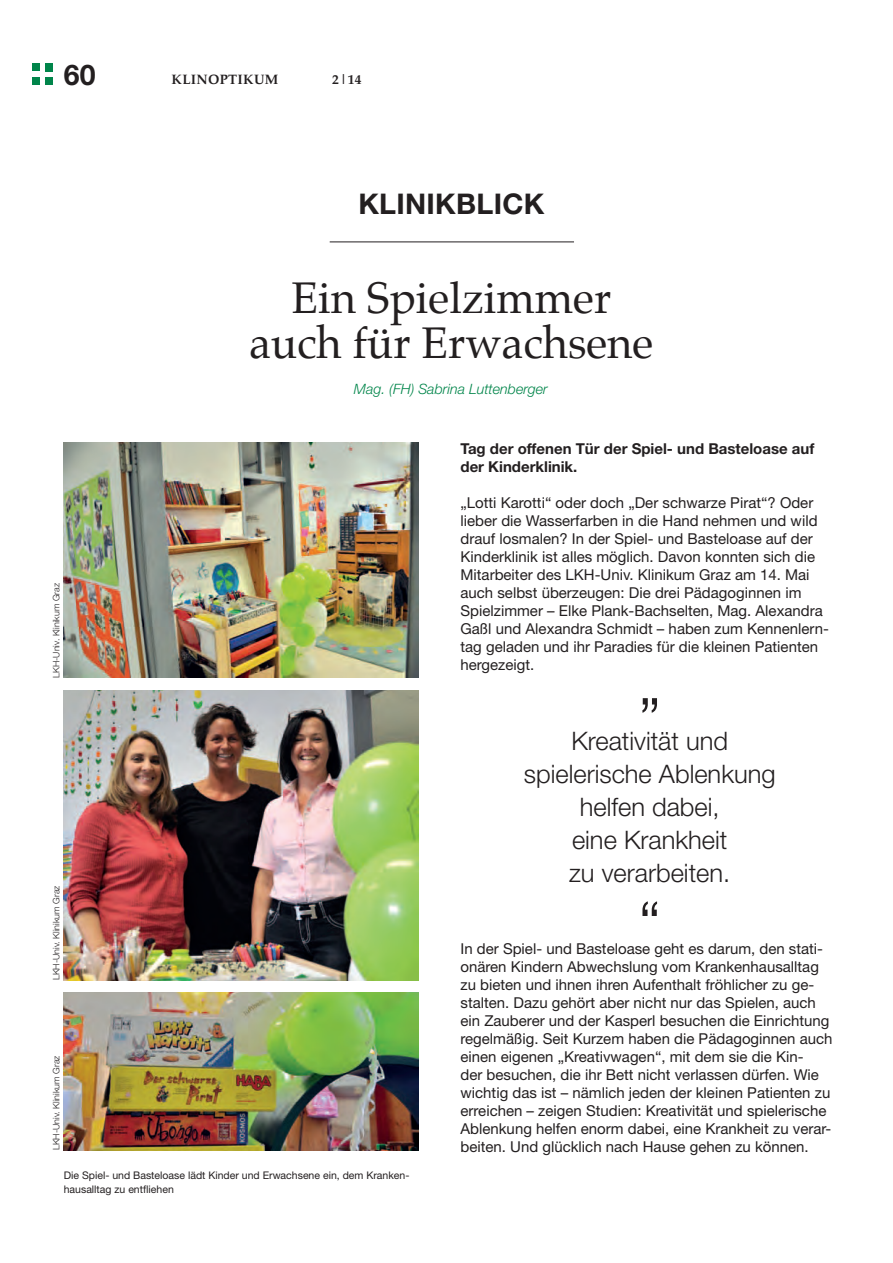
<style>
.page{position:relative;width:893px;height:1263px;background:#fff}
.page>*{position:absolute;margin:0;border:0;box-sizing:border-box;transform-origin:0 0}
.t1{font:300 60px "Helvetica Neue LT";color:#231f20}
.t2{font:43.5px/45px "Palatino";color:#231f20;text-align:center}
.t3{font:700 28.5px "Helvetica Neue LT";color:#231f20}
.t4{font:300 25.5px/33px "Helvetica Neue LT";color:#231f20;text-align:center}
.t5{font:15px/18px "Helvetica Neue LT";color:#231f20}
.t6{font:700 15px/18px "Helvetica Neue LT";color:#231f20}
.t7{font:italic 300 14.25px "Helvetica Neue LT";color:#00854a}
.t8{font:700 13.5px "Palatino";letter-spacing:.025em;color:#231f20}
.t9{font:10.5px/13.5px "Helvetica Neue LT";color:#231f20}
.t10{font:300 9px "Helvetica Neue LT";color:#231f20}
</style>
<div class="page">
<div style="left:45px;top:64px;width:8px;height:8px;background:#00854a"></div>
<div style="left:32px;top:64px;width:8px;height:7px;background:#00854a"></div>
<div style="left:46px;top:77px;width:7px;height:8px;background:#00854a"></div>
<div style="left:32px;top:77px;width:8px;height:8px;background:#00854a"></div>
<hr style="left:330px;top:242px;width:244px;height:1px;background:#231f20">
<img style="left:64px;top:992px;width:354px;height:159px">
<img style="left:64px;top:443px;width:354px;height:235px">
<img style="left:64px;top:690px;width:354px;height:290px">
<h3 class="t3" style="left:64px;top:57px;width:33px">60</h3>
<p class="t8" style="left:172px;top:68px;width:108px">KLINOPTIKUM</p>
<p class="t8" style="left:332px;top:68px;width:31px">2|14</p>
<h3 class="t3" style="left:358px;top:186px;width:86px">Klinikblick</h3>
<p class="t10" style="left:51px;top:678px;width:96px;rotate:-90deg">LKH-Univ. Klinikum Graz</p>
<p class="t10" style="left:51px;top:980px;width:96px;rotate:-90deg">LKH-Univ. Klinikum Graz</p>
<p class="t10" style="left:51px;top:1150px;width:96px;rotate:-90deg">LKH-Univ. Klinikum Graz</p>
<h2 class="t2" style="left:249px;top:276px;width:406px">Ein Spielzimmer auch für Erwachsene</h2>
<p class="t7" style="left:354px;top:381px;width:195px">Mag. (FH) Sabrina Luttenberger</p>
<p class="t6" style="left:460px;top:440px;width:355px">Tag der offenen Tür der Spiel- und Basteloase auf der Kinderklinik.</p>
<p class="t5" style="left:460px;top:494px;width:370px">„Lotti Karotti“ oder doch „Der schwarze Pirat“? Oder lieber die Wasserfarben in die Hand nehmen und wild drauf losmalen? In der Spiel- und Basteloase auf der Kinderklinik ist alles möglich. Davon konnten sich die Mitarbeiter des LKH-Univ. Klinikum Graz am 14. Mai auch selbst überzeugen: Die drei Pädagoginnen im Spielzimmer – Elke Plank-Bachselten, Mag. Alexandra Gaßl und Alexandra Schmidt – haben zum Kennenlern&shy;tag geladen und ihr Paradies für die kleinen Patienten hergezeigt.</p>
<h1 class="t1" style="left:639px;top:646px;width:24px">„</h1>
<h3 class="t4" style="left:524px;top:724px;width:253px">Kreativität und spielerische Ablenkung helfen dabei,<br>eine Krankheit<br>zu verarbeiten.</h3>
<h1 class="t1" style="left:639px;top:886px;width:24px">“</h1>
<p class="t5" style="left:460px;top:939px;width:364px">In der Spiel- und Basteloase geht es darum, den stati-</p>
<p class="t5" style="left:460px;top:957px;width:374px">onären Kindern Abwechslung vom Krankenhausalltag zu bieten und ihnen ihren Aufenthalt fröhlicher zu ge&shy;stalten. Dazu gehört aber nicht nur das Spielen, auch ein Zauberer und der Kasperl besuchen die Einrichtung regelmäßig. Seit Kurzem haben die Pädagoginnen auch einen eigenen „Kreativwagen“, mit dem sie die Kin-<br>der besuchen, die ihr Bett nicht verlassen dürfen. Wie wichtig das ist – nämlich jeden der kleinen Patienten zu erreichen – zeigen Studien: Kreativität und spielerische Ablenkung helfen enorm dabei, eine Krankheit zu verar&shy;beiten. Und glücklich nach Hause gehen zu können.</p>
<p class="t9" style="left:64px;top:1169px;width:347px">Die Spiel- und Basteloase lädt Kinder und Erwachsene ein, dem Kranken&shy;hausalltag zu entfliehen</p>
</div>
